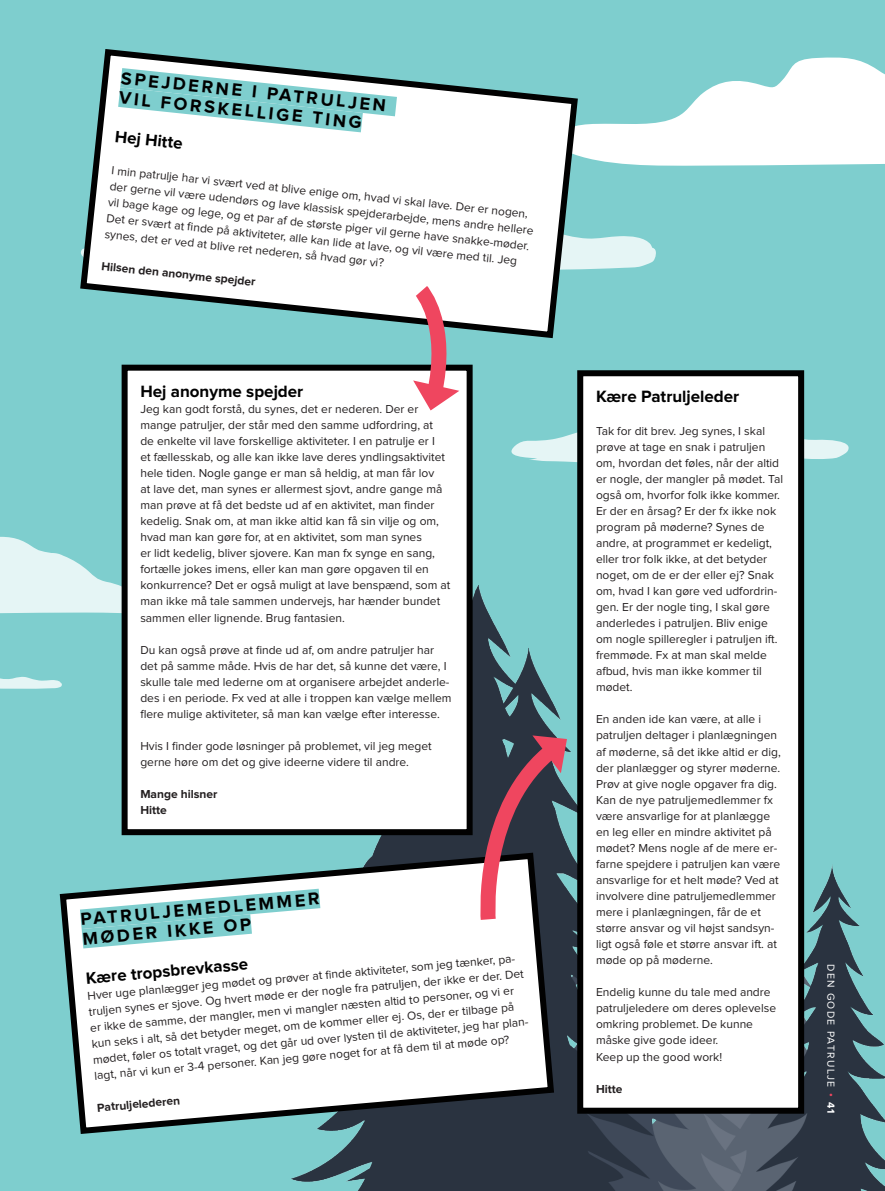
<style>
.page{position:relative;width:885px;height:1191px;background:#fff}
.page>*{position:absolute;margin:0;border:0;box-sizing:border-box;transform-origin:0 0}
.t1{font:700 18px/19.5px "Proxima Nova";color:#010101}
.t2{font:700 16.95px "Proxima Nova";color:#010101}
.t3{font:12px/16px "Proxima Nova";color:#231f20}
.t4{font:700 12px/16px "Proxima Nova";color:#231f20}
.t5{font:10.5px "Proxima Nova";letter-spacing:.125em;color:#fff}
.s1{font-weight:700;color:#ef465f}
.s2{font-weight:700}
</style>
<div class="page">
<div style="left:0;top:0;width:884px;height:1191px;background:#7ecece"></div>
<svg style="left:581px;top:57px;width:303px;height:109px"></svg>
<svg style="left:0;top:536px;width:122px;height:80px"></svg>
<svg style="left:0;top:676px;width:62px;height:13px"></svg>
<img style="left:286px;top:585px;width:598px;height:606px">
<svg style="left:59px;top:849px;width:498px;height:288px"></svg>
<div style="left:580px;top:373px;width:221px;height:737px;background:#fff"></div>
<div style="left:577px;top:370px;width:227px;height:743px;border:6px solid #010101"></div>
<svg style="left:88px;top:49px;width:493px;height:164px"></svg>
<div style="left:125px;top:368px;width:344px;height:464px;background:#fff"></div>
<div style="left:122px;top:365px;width:350px;height:470px;border:6px solid #010101"></div>
<svg style="left:80px;top:213px;width:769px;height:249px"></svg>
<svg style="left:473px;top:727px;width:102px;height:207px;background:#70626d"></svg>
<h1 class="t1" style="left:122px;top:69px;width:268px;rotate:6deg">SPEJDERNE I PATRULJEN<br>VIL FORSKELLIGE TING</h1>
<h2 class="t2" style="left:116px;top:129px;width:69px;rotate:6deg">Hej Hitte</h2>
<p class="t3" style="left:112px;top:162px;width:427px;rotate:6deg">I min patrulje har vi svært ved at blive enige om, hvad vi skal lave. Der er nogen, der gerne vil være udendørs og lave klassisk spejderarbejde, mens andre hellere vil bage kage og lege, og et par af de største piger vil gerne have snakke-møder.<br>Det er svært at fi nde på aktiviteter, alle kan lide at lave, og vil være med til. Jeg synes, det er ved at blive ret nederen, så hvad gør vi?</p>
<p class="t4" style="left:102px;top:258px;width:156px;rotate:6deg">Hilsen den anonyme spejder</p>
<h2 class="t2" style="left:140px;top:383px;width:164px">Hej anonyme spejder</h2>
<p class="t3" style="left:140px;top:401px;width:311px">Jeg kan godt forstå, du synes, det er nederen. Der er mange patruljer, der står med den samme udfordring, at<br>de enkelte vil lave forskellige aktiviteter. I en patrulje er I<br>et fællesskab, og alle kan ikke lave deres yndlingsaktivitet hele tiden. Nogle gange er man så heldig, at man får lov<br>at lave det, man synes er allermest sjovt, andre gange må man prøve at få det bedste ud af en aktivitet, man finder kedelig. Snak om, at man ikke altid kan få sin vilje og om, hvad man kan gøre for, at en aktivitet, som man synes<br>er lidt kedelig, bliver sjovere. Kan man fx synge en sang, fortælle jokes imens, eller kan man gøre opgaven til en konkurrence? Det er også muligt at lave benspænd, som at man ikke må tale sammen undervejs, har hænder bundet sammen eller lignende. Brug fantasien.</p>
<p class="t3" style="left:140px;top:642px;width:312px">Du kan også prøve at finde ud af, om andre patruljer har det på samme måde. Hvis de har det, så kunne det være, I skulle tale med lederne om at organisere arbejdet anderle&shy;des i en periode. Fx ved at alle i troppen kan vælge mellem flere mulige aktiviteter, så man kan vælge efter interesse.</p>
<p class="t3" style="left:140px;top:738px;width:293px">Hvis I finder gode løsninger på problemet, vil jeg meget gerne høre om det og give ideerne videre til andre.</p>
<p class="t4" style="left:140px;top:786px;width:79px">Mange hilsner<br>Hitte</p>
<h1 class="t1" style="left:80px;top:910px;width:241px;rotate:-5deg">PATRULJEMEDLEMMER<br>MØDER IKKE OP</h1>
<h2 class="t2" style="left:85px;top:970px;width:164px;rotate:-5deg">Kære tropsbrevkasse</h2>
<p class="t3" style="left:87px;top:988px;width:441px;rotate:-5deg">Hver uge planlægger jeg mødet og prøver at fi nde aktiviteter, som jeg tænker, pa&shy;truljen synes er sjove. Og hvert møde er der nogle fra patruljen, der ikke er der. Det er ikke de samme, der mangler, men vi mangler næsten altid to personer, og vi er kun seks i alt, så det betyder meget, om de kommer eller ej. Os, der er tilbage på mødet, føler os totalt vraget, og det går ud over lysten til de aktiviteter, jeg har plan&shy;lagt, når vi kun er 3-4 personer. Kan jeg gøre noget for at få dem til at møde op?</p>
<p class="t4" style="left:97px;top:1100px;width:85px;rotate:-5deg">Patruljelederen</p>
<h2 class="t2" style="left:596px;top:389px;width:145px">Kære Patruljeleder</h2>
<p class="t3" style="left:596px;top:423px;width:188px">Tak for dit brev. Jeg synes, I skal prøve at tage en snak i patruljen om, hvordan det føles, når der altid er nogle, der mangler på mødet. Tal også om, hvorfor folk ikke kommer.<br>Er der en årsag? Er der fx ikke nok program på møderne? Synes de andre, at programmet er kedeligt, eller tror folk ikke, at det betyder noget, om de er der eller ej? Snak om, hvad I kan gøre ved udfordrin&shy;gen. Er der nogle ting, I skal gøre anderledes i patruljen. Bliv enige om nogle spilleregler i patruljen ift. fremmøde. Fx at man skal melde afbud, hvis man ikke kommer til mødet.</p>
<p class="t3" style="left:596px;top:712px;width:186px">En anden ide kan være, at alle i patruljen deltager i planlægningen af møderne, så det ikke altid er dig, der planlægger og styrer møderne.<br>Prøv at give nogle opgaver fra dig.<br>Kan de nye patruljemedlemmer fx være ansvarlige for at planlægge en leg eller en mindre aktivitet på mødet? Mens nogle af de mere er&shy;farne spejdere i patruljen kan være ansvarlige for et helt møde? Ved at involvere dine patruljemedlemmer mere i planlægningen, får de et større ansvar og vil højst sandsyn&shy;ligt også føle et større ansvar ift. at møde op på møderne.</p>
<p class="t3" style="left:596px;top:984px;width:181px">Endelig kunne du tale med andre patruljeledere om deres oplevelse omkring problemet. De kunne måske give gode ideer.<br>Keep up the good work!</p>
<p class="t4" style="left:596px;top:1081px;width:28px">Hitte</p>
<p class="t5" style="left:835px;top:964px;width:151px;rotate:90deg">DEN GODE PATRULJE <span class="s1">•</span> <span class="s2">41</span></p>
</div>
